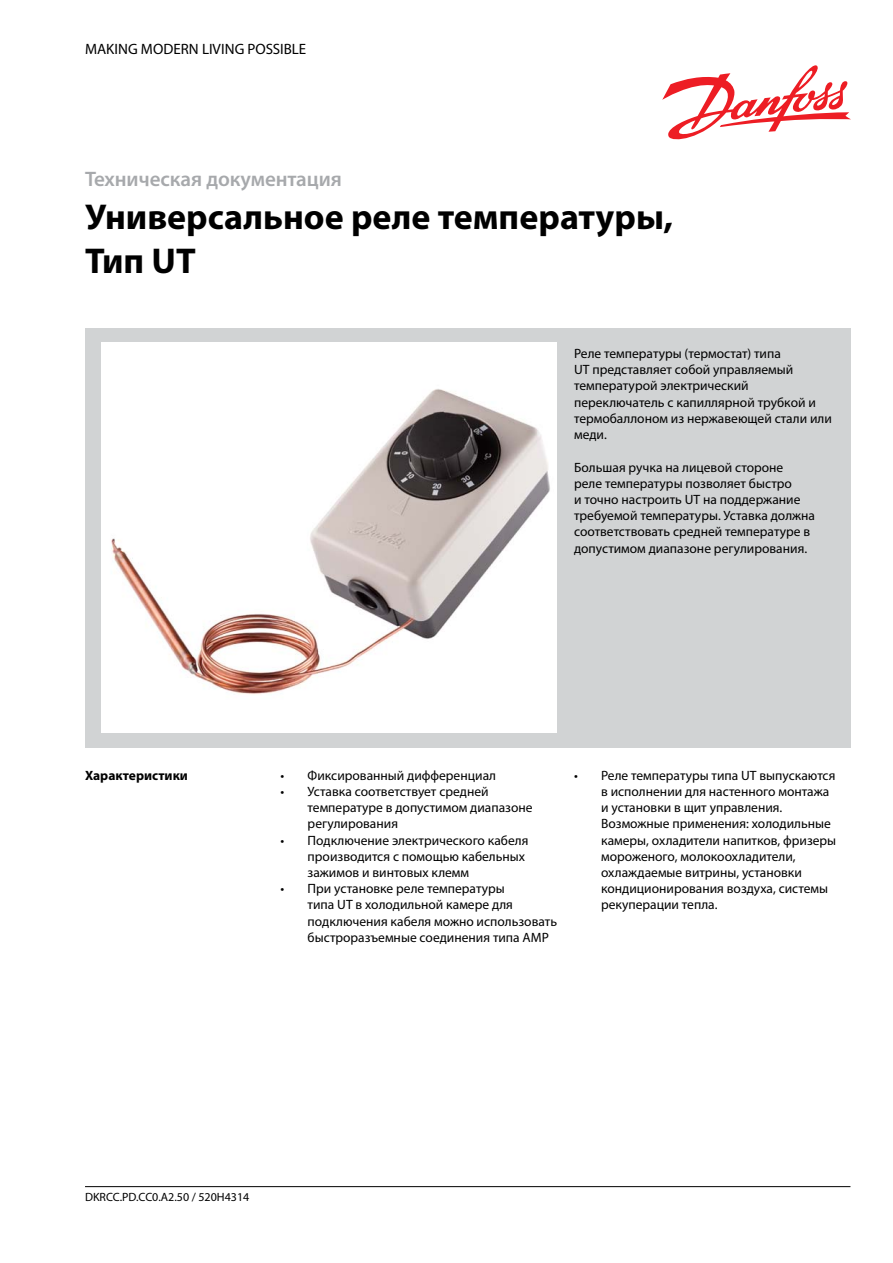
<style>
.page{position:relative;width:893px;height:1263px;background:#fff}
.page>*{position:absolute;margin:0;border:0;box-sizing:border-box;transform-origin:0 0}
.t1{font:700 36px/43.5px "Myriad Pro";color:#000}
.t2{font:600 21px "Myriad Pro";letter-spacing:-.005em;color:#a7a9ac}
.t3{font:15px "Myriad Pro";color:#000}
.t4{font:13.5px/16.2px "Myriad Pro";color:#000}
.t5{font:700 13.5px "Myriad Pro";color:#000}
.t6{font:12px "Myriad Pro";color:#000}
</style>
<div class="page">
<div style="left:85px;top:328px;width:765px;height:419px;background:#d1d3d4"></div>
<div style="left:101px;top:342px;width:455px;height:391px;background:#fff"></div>
<svg style="left:662px;top:65px;width:189px;height:75px"></svg>
<hr style="left:85px;top:1186px;width:765px;height:1px;background:#000">
<img style="left:111px;top:389px;width:439px;height:306px">
<p class="t3" style="left:85px;top:39px;width:223px">MAKING MODERN LIVING POSSIBLE</p>
<h2 class="t2" style="left:85px;top:165px;width:258px">Техническая документация</h2>
<h1 class="t1" style="left:85px;top:194px;width:590px">Универсальное реле температуры,<br>Тип UT</h1>
<p class="t4" style="left:574px;top:345px;width:259px">Реле температуры (термостат) типа<br>UT представляет собой управляемый температурой электрический переключатель с капиллярной трубкой и термобаллоном из нержавеющей стали или меди.</p>
<p class="t4" style="left:574px;top:459px;width:243px">Большая ручка на лицевой стороне<br>реле температуры позволяет быстро<br>и точно настроить UT на поддержание требуемой температуры. Уставка должна соответствовать средней температуре в допустимом диапазоне регулирования.</p>
<p class="t5" style="left:85px;top:766px;width:104px">Характеристики</p>
<p class="t4" style="left:281px;top:767px;width:217px">• Фиксированный дифференциал</p>
<p class="t4" style="left:308px;top:783px;width:226px;text-indent:-27px">• Уставка соответствует средней температуре в допустимом диапазоне регулирования</p>
<p class="t4" style="left:308px;top:832px;width:222px;text-indent:-27px">• Подключение электрического кабеля производится с помощью кабельных зажимов и винтовых клемм</p>
<p class="t4" style="left:308px;top:880px;width:251px;text-indent:-27px">• При установке реле температуры<br>типа UT в холодильной камере для подключения кабеля можно использовать быстроразъемные соединения типа AMP</p>
<p class="t4" style="left:601px;top:767px;width:237px;text-indent:-27px">• Реле температуры типа UT выпускаются в исполнении для настенного монтажа и установки в щит управления.<br>Возможные применения: холодильные камеры, охладители напитков, фризеры мороженого, молокоохладители, охлаждаемые витрины, установки кондиционирования воздуха, системы рекуперации тепла.</p>
<p class="t6" style="left:85px;top:1190px;width:166px">DKRCC.PD.CC0.A2.50 / 520H4314</p>
</div>
